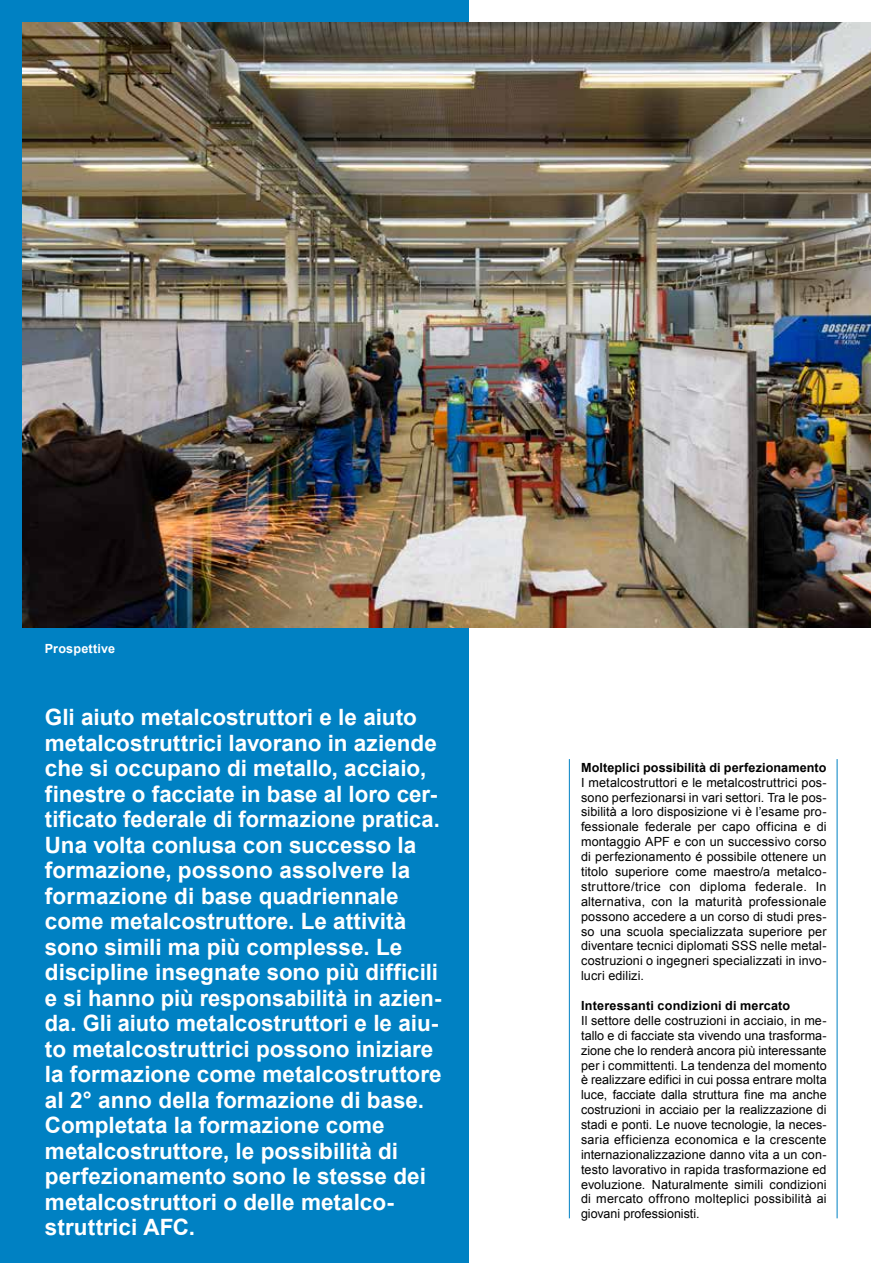
<style>
.page{position:relative;width:893px;height:1263px;background:#fff}
.page>*{position:absolute;margin:0;border:0;box-sizing:border-box;transform-origin:0 0}
.t1{font:700 22.5px/25.5px "Arial";color:#fff}
.t2{font:12.6px/14.9px "Arial";letter-spacing:.01em;color:#000;text-align:justify}
.t3{font:700 12.6px "Arial";letter-spacing:.01em;color:#000}
.t4{font:700 12.6px "Arial";letter-spacing:.015em;color:#fff}
</style>
<div class="page">
<div style="left:0;top:0;width:469px;height:1263px;background:#0081c3"></div>
<img style="left:23px;top:22px;width:848px;height:605px">
<hr style="left:837px;top:759px;width:1px;height:459px;background:#0081c3">
<hr style="left:569px;top:759px;width:1px;height:459px;background:#0081c3">
<p class="t4" style="left:45px;top:640px;width:72px">Prospettive</p>
<p class="t1" style="left:45px;top:705px;width:398px">Gli aiuto metalcostruttori e le aiuto metalcostruttrici lavorano in aziende che si occupano di metallo, acciaio, finestre o facciate in base al loro cer&shy;tificato federale di formazione pratica.<br>Una volta conlusa con successo la formazione, possono assolvere la formazione di base quadriennale come metalcostruttore. Le attività sono simili ma più complesse. Le discipline insegnate sono più difficili e si hanno più responsabilità in azien&shy;da. Gli aiuto metalcostruttori e le aiu&shy;to metalcostruttrici possono iniziare la formazione come metalcostruttore al 2° anno della formazione di base.<br>Completata la formazione come metalcostruttore, le possibilità di perfezionamento sono le stesse dei metalcostruttori o delle metalco&shy;struttrici AFC.</p>
<p class="t3" style="left:581px;top:759px;width:247px">Molteplici possibilità di perfezionamento</p>
<p class="t2" style="left:581px;top:775px;width:247px">I metalcostruttori e le metalcostruttrici pos&shy;sono perfezionarsi in vari settori. Tra le pos&shy;sibilità a loro disposizione vi è l’esame pro&shy;fessionale federale per capo officina e di montaggio APF e con un successivo corso di perfezionamento é possibile ottenere un titolo superiore come maestro/a metalco&shy;struttore/trice con diploma federale. In alternativa, con la maturità professionale possono accedere a un corso di studi pres&shy;so una scuola specializzata superiore per diventare tecnici diplomati SSS nelle metal&shy;costruzioni o ingegneri specializzati in invo&shy;lucri edilizi.</p>
<p class="t3" style="left:581px;top:997px;width:211px">Interessanti condizioni di mercato</p>
<p class="t2" style="left:581px;top:1013px;width:247px">Il settore delle costruzioni in acciaio, in me&shy;tallo e di facciate sta vivendo una trasforma&shy;zione che lo renderà ancora più interessante per i committenti. La tendenza del momento è realizzare edifici in cui possa entrare molta luce, facciate dalla struttura fine ma anche costruzioni in acciaio per la realizzazione di stadi e ponti. Le nuove tecnologie, la neces&shy;saria efficienza economica e la crescente internazionalizzazione danno vita a un con&shy;testo lavorativo in rapida trasformazione ed evoluzione. Naturalmente simili condizioni di mercato offrono molteplici possibilità ai giovani professionisti.</p>
</div>
